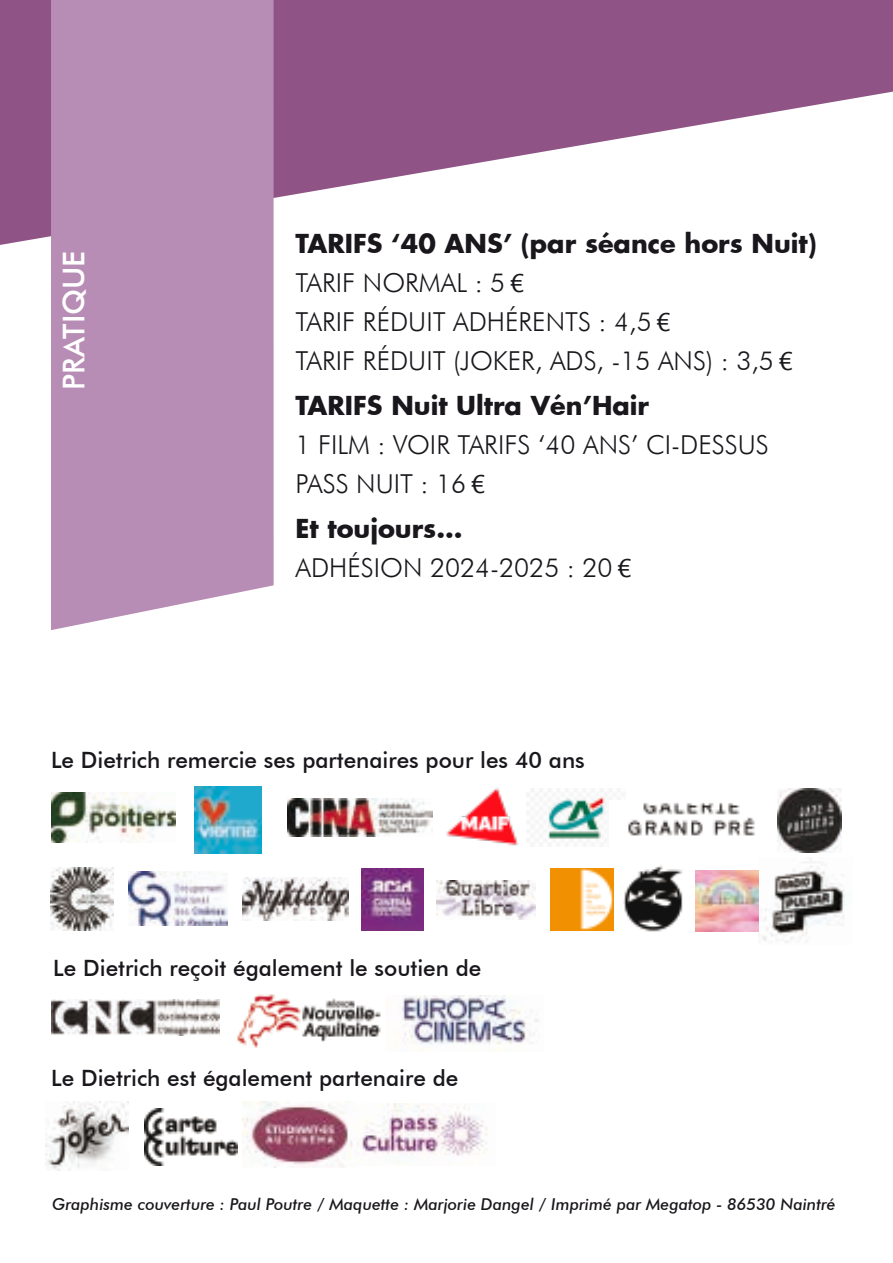
<style>
.page{position:relative;width:893px;height:1263px;background:#fff}
.page>*{position:absolute;margin:0;border:0;box-sizing:border-box;transform-origin:0 0}
.t1{font:500 30px "Futura BT";color:#fff}
.t2{font:300 26.1px/39px "Futura BT";color:#1a171c}
.t3{font:700 25.5px "Futura";color:#1a171c}
.t4{font:500 22.5px "Futura BT";color:#1a171c}
.t5{font:italic 500 16.2px "Futura BT";color:#1a171c}
</style>
<div class="page">
<svg style="left:0;top:0;width:893px;height:245px;fill:#8f5386"></svg>
<div style="left:51px;top:0;width:223px;height:630px;background:#b88db5"></div>
<img style="left:237px;top:994px;width:144px;height:54px">
<img style="left:46px;top:1102px;width:82px;height:68px">
<img style="left:758px;top:862px;width:87px;height:81px">
<img style="left:396px;top:995px;width:143px;height:56px">
<img style="left:51px;top:999px;width:169px;height:37px">
<img style="left:51px;top:793px;width:124px;height:49px">
<img style="left:195px;top:786px;width:67px;height:68px">
<img style="left:287px;top:799px;width:145px;height:38px">
<img style="left:526px;top:789px;width:93px;height:56px">
<img style="left:446px;top:788px;width:73px;height:58px">
<img style="left:609px;top:800px;width:146px;height:45px">
<img style="left:777px;top:788px;width:65px;height:65px">
<img style="left:50px;top:867px;width:64px;height:64px">
<img style="left:362px;top:868px;width:62px;height:62px">
<img style="left:551px;top:868px;width:62px;height:62px">
<img style="left:243px;top:877px;width:106px;height:43px">
<img style="left:128px;top:872px;width:100px;height:54px">
<img style="left:437px;top:881px;width:98px;height:39px">
<img style="left:696px;top:870px;width:62px;height:62px">
<img style="left:623px;top:865px;width:60px;height:67px">
<img style="left:145px;top:1108px;width:92px;height:57px">
<img style="left:242px;top:1102px;width:107px;height:65px">
<img style="left:349px;top:1104px;width:139px;height:61px">
<p class="t1" style="left:56px;top:390px;width:141px;rotate:-90deg">PRATIQUE</p>
<p class="t3" style="left:296px;top:226px;width:523px">TARIFS ‘40 ANS’ (par séance hors Nuit)</p>
<p class="t2" style="left:296px;top:263px;width:480px">TARIF NORMAL : 5<br>TARIF RÉDUIT ADHÉRENTS : 4,5<br>TARIF RÉDUIT (JOKER, ADS, -15 ANS) : 3,5</p>
<p class="t3" style="left:296px;top:388px;width:355px">TARIFS Nuit Ultra Vén’Hair</p>
<p class="t2" style="left:296px;top:425px;width:475px">1 FILM : VOIR TARIFS ‘40 ANS’ CI-DESSUS<br>PASS NUIT : 16</p>
<p class="t3" style="left:296px;top:511px;width:169px">Et toujours...</p>
<p class="t2" style="left:296px;top:548px;width:319px">ADHÉSION 2024-2025 : 20</p>
<p class="t4" style="left:51px;top:746px;width:535px">Le Dietrich remercie ses partenaires pour les 40 ans</p>
<p class="t4" style="left:53px;top:954px;width:430px">Le Dietrich reçoit également le soutien de</p>
<p class="t4" style="left:51px;top:1064px;width:409px">Le Dietrich est également partenaire de</p>
<p class="t5" style="left:52px;top:1194px;width:785px">Graphisme couverture : Paul Poutre / Maquette : Marjorie Dangel / Imprimé par Megatop - 86530 Naintré</p>
</div>
